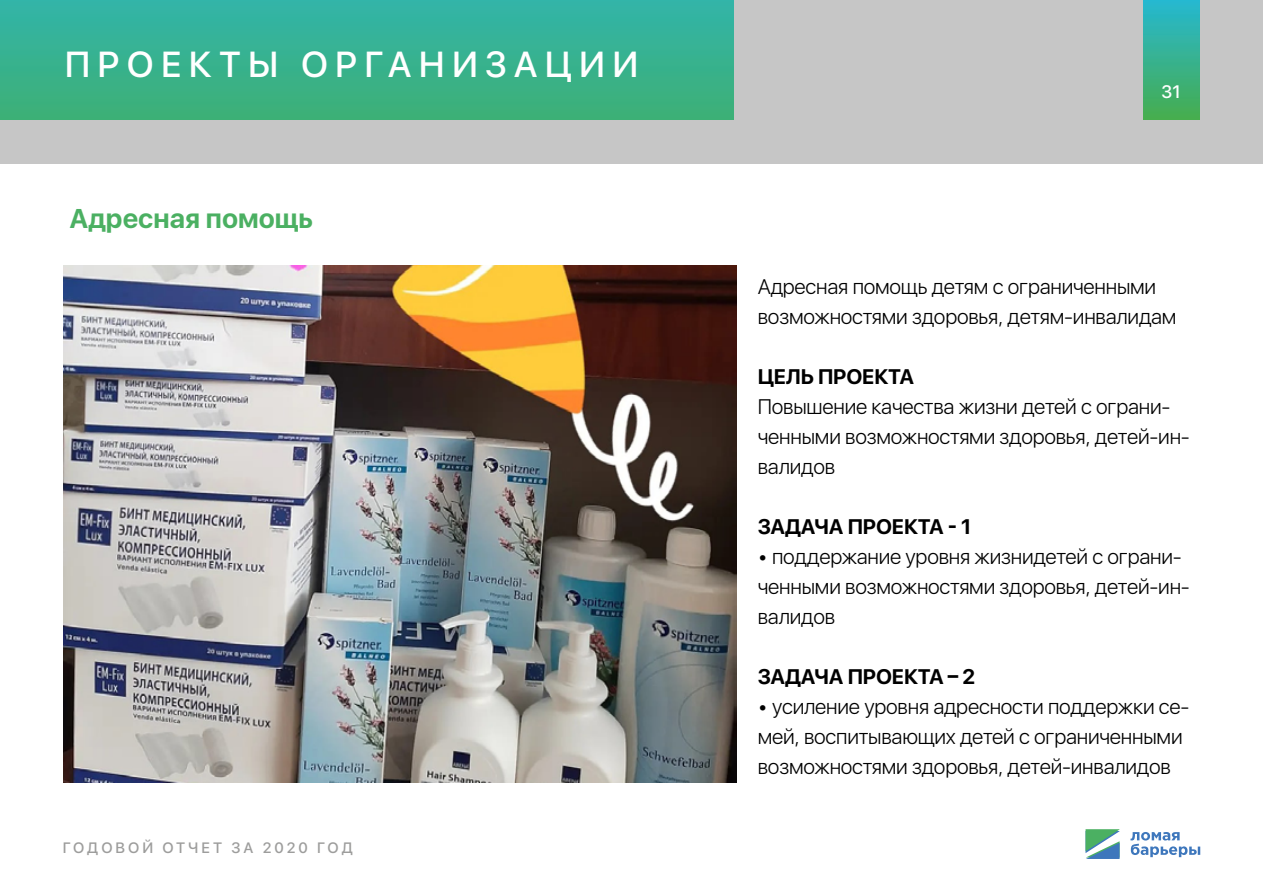
<style>
.page{position:relative;width:1263px;height:893px;background:#fff}
.page>*{position:absolute;margin:0;border:0;box-sizing:border-box;transform-origin:0 0}
.t1{font:500 36px "SFUI Display";letter-spacing:.2em;color:#fff}
.t2{font:700 27px "SFUI Display";color:#4bb062}
.t3{font:300 21px/30px "SFUI Display";letter-spacing:-.01em;color:#000}
.t4{font:700 21px "SFUI Display";letter-spacing:-.01em;color:#000}
.t5{font:500 18px "SFUI Display";color:#fff}
.t6{font:500 15px "SFUI Display";letter-spacing:.2em;color:#9d9d9c}
</style>
<div class="page">
<div style="left:0;top:0;width:1263px;height:164px;background:#c6c6c6"></div>
<div style="left:0;top:0;width:733px;height:119px;background:linear-gradient(to bottom,#32b4a8,#3db076)"></div>
<div style="left:1143px;top:0;width:56px;height:119px;background:linear-gradient(to bottom,#26b8d1,#47ad4e)"></div>
<svg style="left:1130px;top:832px;width:70px;height:25px"></svg>
<svg style="left:1085px;top:829px;width:34px;height:30px"></svg>
<img style="left:64px;top:266px;width:672px;height:516px">
<h1 class="t1" style="left:65px;top:39px;width:575px">ПРОЕКТЫ ОРГАНИЗАЦИИ</h1>
<p class="t2" style="left:70px;top:203px;width:245px">Адресная помощь</p>
<p class="t6" style="left:63px;top:837px;width:292px">ГОДОВОЙ ОТЧЕТ ЗА 2020 ГОД</p>
<p class="t5" style="left:1161px;top:79px;width:21px">31</p>
<p class="t3" style="left:758px;top:273px;width:420px">Адресная помощь детям с ограниченными возможностями здоровья, детям-инвалидам</p>
<p class="t4" style="left:758px;top:365px;width:158px">ЦЕЛЬ ПРОЕКТА</p>
<p class="t3" style="left:758px;top:393px;width:434px">Повышение качества жизни детей с ограни&shy;ченными возможностями здоровья, детей-ин&shy;валидов</p>
<p class="t4" style="left:758px;top:515px;width:215px">ЗАДАЧА ПРОЕКТА - 1</p>
<p class="t3" style="left:758px;top:543px;width:434px">• поддержание уровня жизнидетей с ограни&shy;ченными возможностями здоровья, детей-ин&shy;валидов</p>
<p class="t4" style="left:758px;top:665px;width:219px">ЗАДАЧА ПРОЕКТА – 2</p>
<p class="t3" style="left:758px;top:693px;width:433px">• усиление уровня адресности поддержки се&shy;мей, воспитывающих детей с ограниченными возможностями здоровья, детей-инвалидов</p>
</div>
